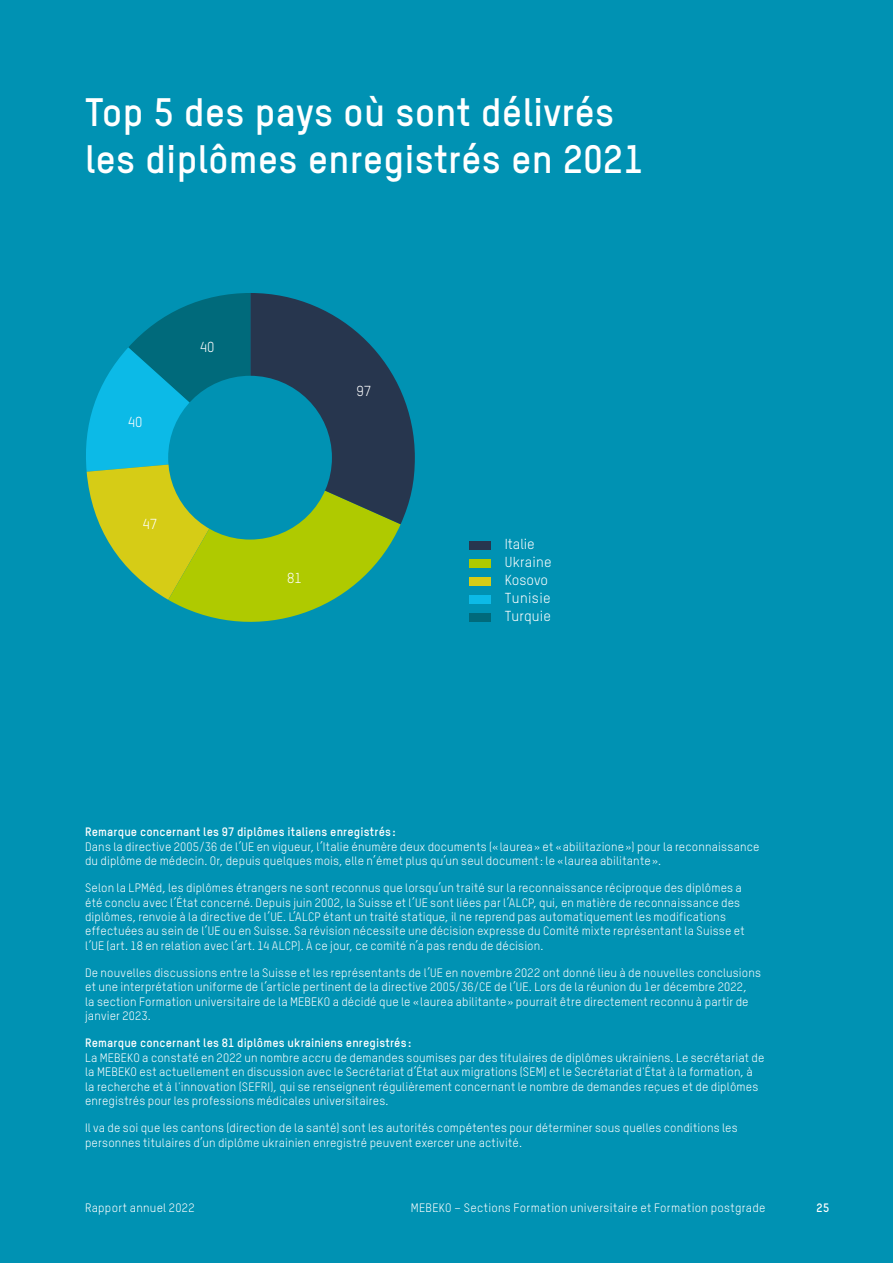
<style>
.page{position:relative;width:893px;height:1263px;background:#0092b3}
.page>*{position:absolute;margin:0;border:0;box-sizing:border-box;transform-origin:0 0}
.Inhalt_01_Titel_Grafiken{font:700 39px/46.5px "TSTARPRO";letter-spacing:.005em;color:#fff}
.t1{font:14.25px/18px "TSTARPRO";letter-spacing:.01em;color:#fff}
.Inhalt_13_Legenden_klein{font:12px/14.4px "TSTARPRO";letter-spacing:.015em;color:#fff}
.Inhalt_14_Legenden_Titel{font:700 12px "TSTARPRO";letter-spacing:.01em;color:#fff}
</style>
<div class="page">
<svg style="left:86px;top:293px;width:329px;height:329px"></svg>
<div style="left:469px;top:541px;width:21px;height:8px;background:#27364e"></div>
<div style="left:469px;top:559px;width:21px;height:8px;background:#afca00"></div>
<div style="left:469px;top:577px;width:21px;height:8px;background:#d6cc16"></div>
<div style="left:469px;top:595px;width:21px;height:8px;background:#0cbae7"></div>
<div style="left:469px;top:613px;width:21px;height:8px;background:#006a7b"></div>
<div style="left:168px;top:376px;width:164px;height:163px;background:#0092b3;border-radius:50%"></div>
<p class="Inhalt_01_Titel_Grafiken" style="left:85px;top:88px;width:560px">Top 5 des pays où sont délivrés les diplômes enregistrés en 2021</p>
<p class="t1" style="left:128px;top:412px;width:16px">40</p>
<p class="t1" style="left:142px;top:515px;width:16px">47</p>
<p class="t1" style="left:200px;top:338px;width:16px">40</p>
<p class="t1" style="left:357px;top:382px;width:16px">97</p>
<p class="t1" style="left:287px;top:568px;width:16px">81</p>
<p class="t1" style="left:505px;top:535px;width:49px">Italie<br>Ukraine<br>Kosovo<br>Tunisie<br>Turquie</p>
<p class="Inhalt_14_Legenden_Titel" style="left:85px;top:824px;width:312px">Remarque concernant les 97 diplômes italiens enregistrés:</p>
<p class="Inhalt_13_Legenden_klein" style="left:85px;top:839px;width:676px">Dans la directive 2005/36 de l’UE en vigueur, l’Italie énumère deux documents («laurea» et «abilitazione») pour la reconnaissance du diplôme de médecin. Or, depuis quelques mois, elle n’émet plus qu’un seul document: le «laurea abilitante».</p>
<p class="Inhalt_13_Legenden_klein" style="left:85px;top:881px;width:661px">Selon la LPMéd, les diplômes étrangers ne sont reconnus que lorsqu’un traité sur la reconnaissance réciproque des diplômes a été conclu avec l’État concerné. Depuis juin 2002, la Suisse et l’UE sont liées par l’ALCP, qui, en matière de reconnaissance des diplômes, renvoie à la directive de l’UE. L’ALCP étant un traité statique, il ne reprend pas automatiquement les modifications effectuées au sein de l’UE ou en Suisse. Sa révision nécessite une décision expresse du Comité mixte représentant la Suisse et l’UE (art. 18 en relation avec l’art. 14 ALCP). À ce jour, ce comité n’a pas rendu de décision.</p>
<p class="Inhalt_13_Legenden_klein" style="left:85px;top:965px;width:678px">De nouvelles discussions entre la Suisse et les représentants de l’UE en novembre 2022 ont donné lieu à de nouvelles conclusions et une interprétation uniforme de l’article pertinent de la directive 2005/36/CE de l’UE. Lors de la réunion du 1er décembre 2022,<br>la section Formation universitaire de la MEBEKO a décidé que le «laurea abilitante» pourrait être directement reconnu à partir de janvier 2023.</p>
<p class="Inhalt_14_Legenden_Titel" style="left:85px;top:1035px;width:328px">Remarque concernant les 81 diplômes ukrainiens enregistrés:</p>
<p class="Inhalt_13_Legenden_klein" style="left:85px;top:1050px;width:681px">La MEBEKO a constaté en 2022 un nombre accru de demandes soumises par des titulaires de diplômes ukrainiens. Le secrétariat de la MEBEKO est actuellement en discussion avec le Secrétariat d’État aux migrations (SEM) et le Secrétariat d'État à la formation, à la recherche et à l'innovation (SEFRI), qui se renseignent régulièrement concernant le nombre de demandes reçues et de diplômes enregistrés pour les professions médicales universitaires.</p>
<p class="Inhalt_13_Legenden_klein" style="left:85px;top:1120px;width:654px">Il va de soi que les cantons (direction de la santé) sont les autorités compétentes pour déterminer sous quelles conditions les personnes titulaires d’un diplôme ukrainien enregistré peuvent exercer une activité.</p>
<p class="Inhalt_13_Legenden_klein" style="left:85px;top:1200px;width:111px">Rapport annuel 2022</p>
<p class="Inhalt_13_Legenden_klein" style="left:411px;top:1200px;width:356px">MEBEKO – Sections Formation universitaire et Formation postgrade</p>
<p class="Inhalt_14_Legenden_Titel" style="left:817px;top:1200px;width:14px">25</p>
</div>
